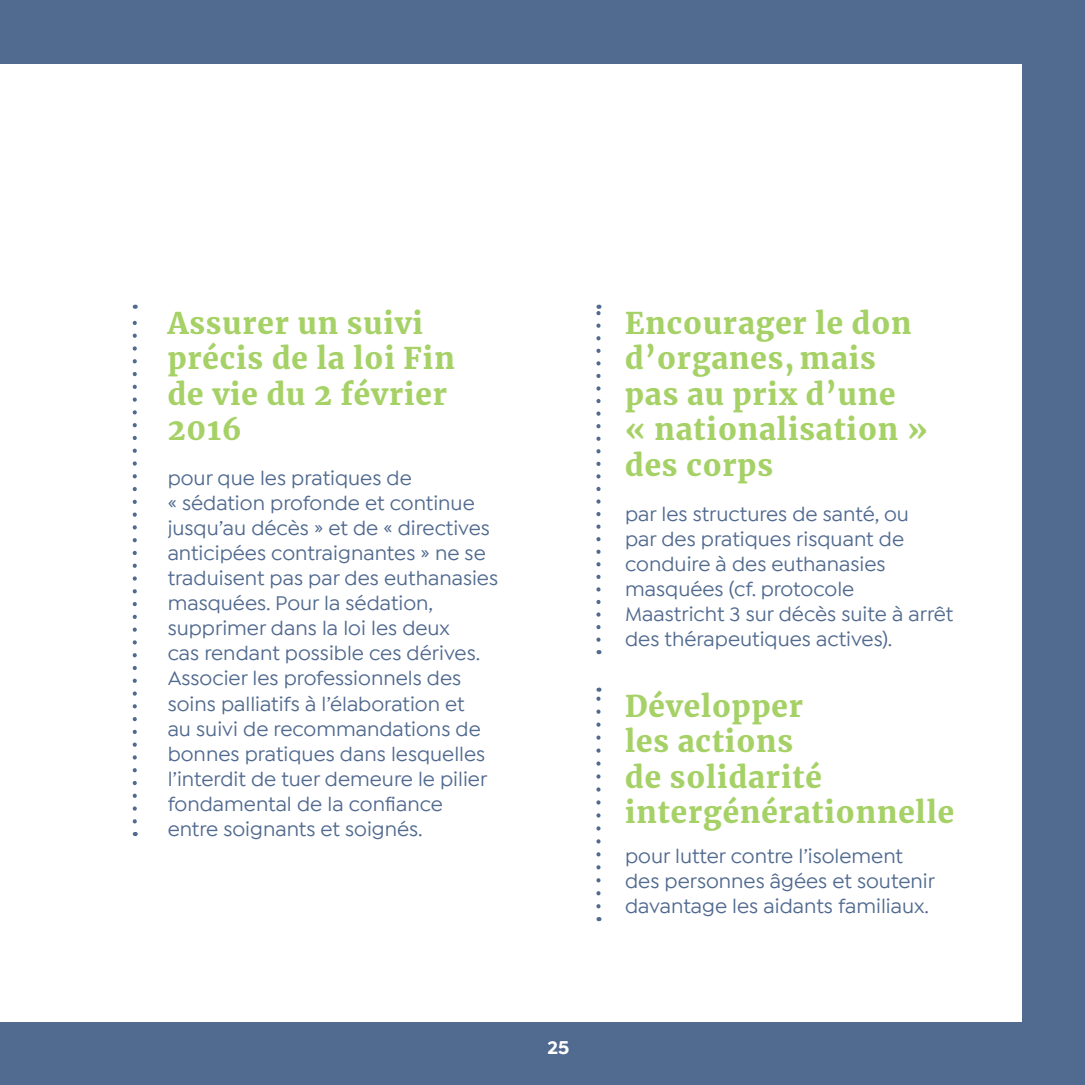
<style>
.page{position:relative;width:1085px;height:1085px;background:#fff}
.page>*{position:absolute;margin:0;border:0;box-sizing:border-box;transform-origin:0 0}
.t1{font:900 29.47px/35.6px "Merriweather";letter-spacing:.03em;color:#a6d167}
.t2{font:500 20.93px/25px "Isidora Sans";color:#516a8f}
.t3{font:700 19.12px "Isidora Sans";color:#fff}
</style>
<div class="page">
<div style="left:0;top:0;width:1084px;height:1084px;background:#516a8f"></div>
<div style="left:0;top:64px;width:1020px;height:956px;background:#fff"></div>
<svg style="left:133px;top:304px;width:4px;height:517px"></svg>
<svg style="left:596px;top:304px;width:4px;height:335px"></svg>
<svg style="left:596px;top:687px;width:4px;height:219px"></svg>
<p class="t1" style="left:168px;top:304px;width:288px">Assurer un suivi précis de la loi Fin de vie du 2 février<br>2016</p>
<p class="t2" style="left:168px;top:465px;width:332px">pour que les pratiques de<br>« sédation profonde et continue jusqu’au décès » et de « directives anticipées contraignantes » ne se traduisent pas par des euthanasies masquées. Pour la sédation, supprimer dans la loi les deux<br>cas rendant possible ces dérives.<br>Associer les professionnels des soins palliatifs à l’élaboration et<br>au suivi de recommandations de bonnes pratiques dans lesquelles l’interdit de tuer demeure le pilier fondamental de la confiance entre soignants et soignés.</p>
<p class="t3" style="left:547px;top:1035px;width:23px">25</p>
<p class="t1" style="left:625px;top:304px;width:304px">Encourager le don d’organes, mais pas au prix d’une<br>« nationalisation » des corps</p>
<p class="t2" style="left:625px;top:501px;width:329px">par les structures de santé, ou<br>par des pratiques risquant de conduire à des euthanasies masquées (cf. protocole<br>Maastricht 3 sur décès suite à arrêt des thérapeutiques actives).</p>
<p class="t1" style="left:625px;top:687px;width:330px">Développer<br>les actions<br>de solidarité intergénérationnelle</p>
<p class="t2" style="left:625px;top:843px;width:311px">pour lutter contre l’isolement des personnes âgées et soutenir davantage les aidants familiaux.</p>
</div>
